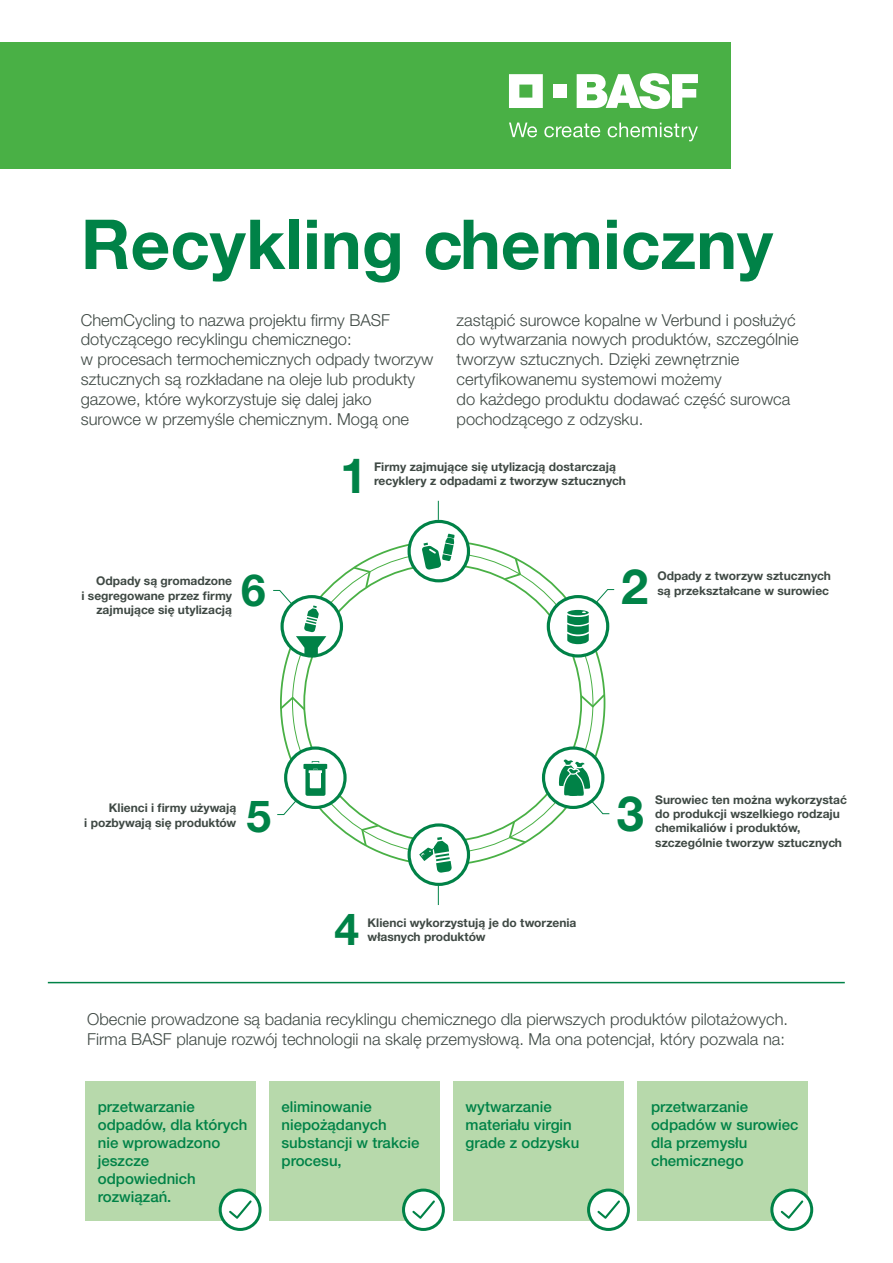
<style>
.page{position:relative;width:893px;height:1263px;background:#fff}
.page>*{position:absolute;margin:0;border:0;box-sizing:border-box;transform-origin:0 0}
.t1{font:700 69px "Helvetica Neue CE";color:#008247}
.t2{font:700 48.75px "Helvetica Neue LT Std";color:#008247}
.t3{font:700 44.4px "Helvetica Neue LT Std";color:#008247}
.t4{font:300 16.5px/19.8px "Helvetica Neue CE";color:#3f4944}
.t5{font:500 15px/18px "Helvetica Neue CE";color:#008247}
.t6{font:700 12px/14.4px "Helvetica Neue CE";color:#3f4944}
</style>
<div class="page">
<div style="left:0;top:43px;width:730px;height:126px;background:#49b045"></div>
<svg style="left:509px;top:74px;width:34px;height:34px"></svg>
<div style="left:553px;top:85px;width:13px;height:13px;background:#fff"></div>
<svg style="left:577px;top:73px;width:121px;height:36px"></svg>
<svg style="left:509px;top:123px;width:28px;height:14px"></svg>
<svg style="left:544px;top:123px;width:56px;height:14px"></svg>
<svg style="left:608px;top:123px;width:90px;height:18px"></svg>
<div style="left:85px;top:1081px;width:170px;height:139px;background:#b7d9ab"></div>
<div style="left:269px;top:1081px;width:170px;height:139px;background:#b7d9ab"></div>
<div style="left:454px;top:1081px;width:170px;height:139px;background:#b7d9ab"></div>
<div style="left:637px;top:1081px;width:171px;height:139px;background:#b7d9ab"></div>
<svg style="left:280px;top:540px;width:326px;height:327px"></svg>
<svg style="left:503px;top:556px;width:20px;height:25px"></svg>
<svg style="left:360px;top:823px;width:20px;height:25px"></svg>
<svg style="left:579px;top:692px;width:27px;height:17px"></svg>
<svg style="left:280px;top:695px;width:27px;height:17px"></svg>
<div style="left:548px;top:597px;width:60px;height:59px;background:#fff;border-radius:50%"></div>
<div style="left:547px;top:595px;width:62px;height:62px;border:3px solid #008247;border-radius:50%"></div>
<svg style="left:567px;top:588px;width:47px;height:56px"></svg>
<svg style="left:543px;top:748px;width:60px;height:59px"></svg>
<div style="left:542px;top:746px;width:62px;height:63px;border:3px solid #008247;border-radius:50%"></div>
<svg style="left:559px;top:759px;width:50px;height:56px"></svg>
<svg style="left:286px;top:748px;width:59px;height:59px"></svg>
<div style="left:284px;top:746px;width:63px;height:63px;border:3px solid #008247;border-radius:50%"></div>
<svg style="left:277px;top:761px;width:50px;height:55px"></svg>
<svg style="left:438px;top:501px;width:1px;height:19px"></svg>
<svg style="left:409px;top:521px;width:59px;height:60px"></svg>
<div style="left:407px;top:520px;width:63px;height:62px;border:3px solid #008247;border-radius:50%"></div>
<svg style="left:422px;top:534px;width:33px;height:36px"></svg>
<svg style="left:438px;top:886px;width:1px;height:19px"></svg>
<svg style="left:409px;top:825px;width:59px;height:59px"></svg>
<div style="left:407px;top:823px;width:63px;height:63px;border:3px solid #008247;border-radius:50%"></div>
<svg style="left:419px;top:837px;width:33px;height:36px"></svg>
<div style="left:282px;top:597px;width:59px;height:59px;background:#fff;border-radius:50%"></div>
<div style="left:280px;top:595px;width:63px;height:63px;border:3px solid #008247;border-radius:50%"></div>
<svg style="left:273px;top:589px;width:53px;height:67px"></svg>
<svg style="left:220px;top:1190px;width:40px;height:39px"></svg>
<div style="left:219px;top:1188px;width:43px;height:43px;border:3px solid #008247;border-radius:50%"></div>
<svg style="left:229px;top:1200px;width:23px;height:19px"></svg>
<svg style="left:403px;top:1190px;width:40px;height:39px"></svg>
<div style="left:402px;top:1188px;width:43px;height:43px;border:3px solid #008247;border-radius:50%"></div>
<svg style="left:412px;top:1200px;width:23px;height:19px"></svg>
<svg style="left:589px;top:1190px;width:39px;height:39px"></svg>
<div style="left:587px;top:1188px;width:43px;height:43px;border:3px solid #008247;border-radius:50%"></div>
<svg style="left:597px;top:1200px;width:23px;height:19px"></svg>
<svg style="left:772px;top:1190px;width:40px;height:39px"></svg>
<div style="left:770px;top:1188px;width:43px;height:43px;border:3px solid #008247;border-radius:50%"></div>
<svg style="left:781px;top:1200px;width:22px;height:19px"></svg>
<hr style="left:48px;top:982px;width:797px;height:1px;background:#008247">
<p class="t1" style="left:81px;top:202px;width:694px">Recykling chemiczny</p>
<p class="t4" style="left:81px;top:310px;width:354px">ChemCycling to nazwa projektu firmy BASF dotyczącego recyklingu chemicznego:<br>w procesach termochemicznych odpady tworzyw sztucznych są rozkładane na oleje lub produkty gazowe, które wykorzystuje się dalej jako surowce w przemyśle chemicznym. Mogą one</p>
<p class="t4" style="left:457px;top:310px;width:344px">zastąpić surowce kopalne w Verbund i posłużyć do wytwarzania nowych produktów, szczególnie tworzyw sztucznych. Dzięki zewnętrznie certyfikowanemu systemowi możemy<br>do każdego produktu dodawać część surowca pochodzącego z odzysku.</p>
<p class="t6" style="left:374px;top:459px;width:253px">Firmy zajmujące się utylizacją dostarczają recyklery z odpadami z tworzyw sztucznych</p>
<p class="t2" style="left:340px;top:445px;width:29px">1</p>
<p class="t6" style="left:82px;top:574px;width:152px;text-align:right">Odpady są gromadzone<br>i segregowane przez firmy zajmujące się utylizacją</p>
<p class="t3" style="left:241px;top:563px;width:26px">6</p>
<p class="t2" style="left:621px;top:556px;width:29px">2</p>
<p class="t6" style="left:657px;top:569px;width:175px">Odpady z tworzyw sztucznych są przekształcane w surowiec</p>
<p class="t6" style="left:84px;top:801px;width:154px;text-align:right">Klienci i firmy używają<br>i pozbywają się produktów</p>
<p class="t3" style="left:246px;top:788px;width:26px">5</p>
<p class="t3" style="left:334px;top:902px;width:26px">4</p>
<p class="t6" style="left:368px;top:915px;width:210px">Klienci wykorzystują je do tworzenia własnych produktów</p>
<p class="t2" style="left:617px;top:784px;width:29px">3</p>
<p class="t6" style="left:655px;top:792px;width:193px">Surowiec ten można wykorzystać do produkcji wszelkiego rodzaju chemikaliów i produktów, szczególnie tworzyw sztucznych</p>
<p class="t4" style="left:87px;top:1009px;width:702px">Obecnie prowadzone są badania recyklingu chemicznego dla pierwszych produktów pilotażowych.</p>
<p class="t4" style="left:87px;top:1029px;width:699px">Firma BASF planuje rozwój technologii na skalę przemysłową. Ma ona potencjał, który pozwala na:</p>
<p class="t5" style="left:98px;top:1098px;width:151px">przetwarzanie odpadów, dla których nie wprowadzono jeszcze odpowiednich rozwiązań.</p>
<p class="t5" style="left:281px;top:1098px;width:139px">eliminowanie niepożądanych substancji w trakcie procesu,</p>
<p class="t5" style="left:466px;top:1098px;width:115px">wytwarzanie materiału virgin grade z odzysku</p>
<p class="t5" style="left:651px;top:1098px;width:149px">przetwarzanie odpadów w surowiec dla przemysłu chemicznego</p>
</div>
